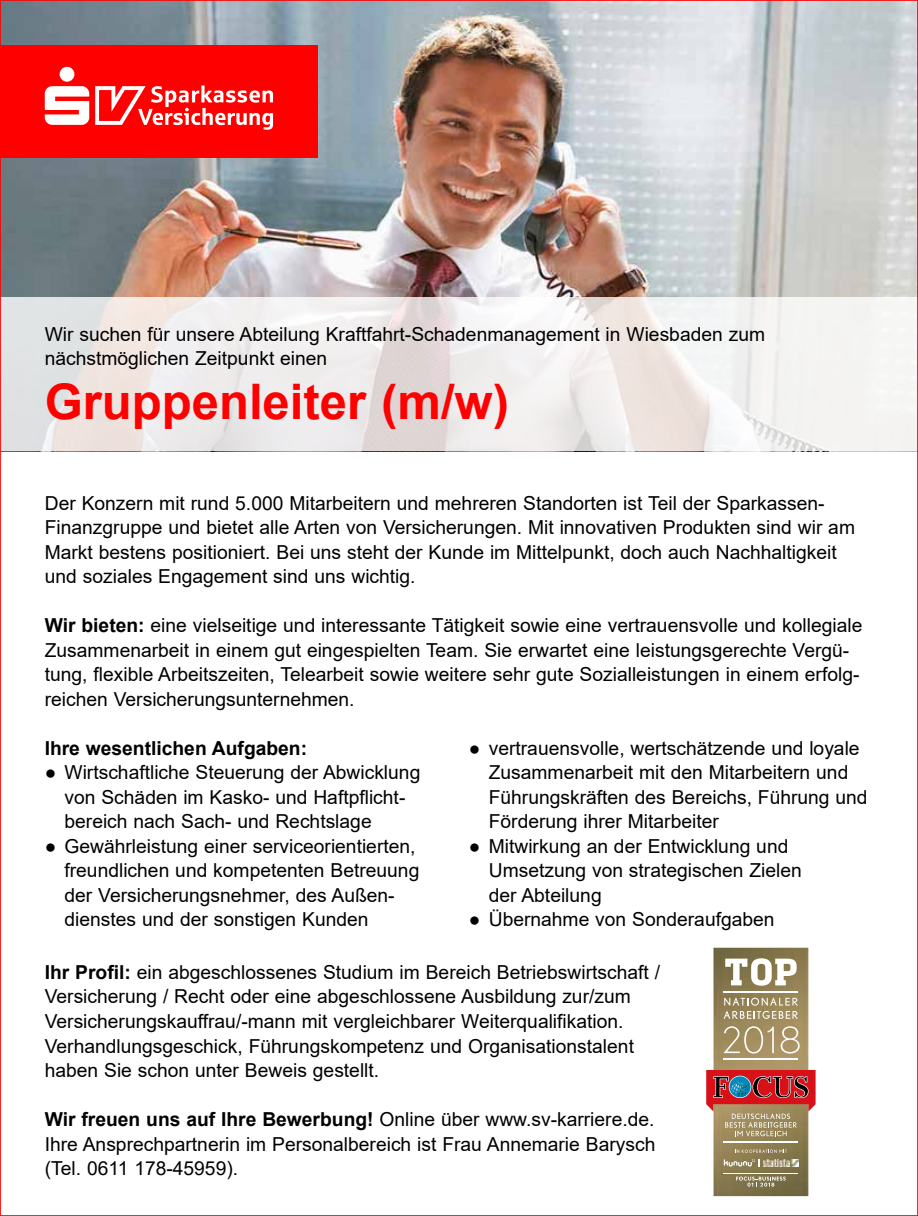
<style>
.page{position:relative;width:918px;height:1216px;background:#fff}
.page>*{position:absolute;margin:0;border:0;box-sizing:border-box;transform-origin:0 0}
.t1{font:700 49px "Arial";color:#f00}
.t2{font:19.25px/24.5px "Arial";color:#000}
.t3{font:700 19.25px "Arial";color:#000}
.s1{font-weight:700}
</style>
<div class="page">
<img style="left:713px;top:947px;width:95px;height:249px">
<svg style="left:723px;top:1026px;width:51px;height:27px"></svg>
<svg style="left:780px;top:1026px;width:19px;height:27px"></svg>
<hr style="left:724px;top:1058px;width:74px;height:1px;background:#fff">
<hr style="left:724px;top:990px;width:74px;height:2px;background:#fff">
<svg style="left:725px;top:958px;width:71px;height:27px"></svg>
<svg style="left:723px;top:997px;width:75px;height:21px;background:#afa17d"></svg>
<svg style="left:736px;top:1176px;width:50px;height:10px"></svg>
<hr style="left:724px;top:1172px;width:74px;height:1px;background:#fff">
<svg style="left:706px;top:1069px;width:109px;height:67px;background:#b06759"></svg>
<svg style="left:735px;top:1149px;width:52px;height:3px"></svg>
<hr style="left:724px;top:1141px;width:74px;height:1px;background:#fff">
<svg style="left:724px;top:1159px;width:35px;height:7px"></svg>
<img style="left:763px;top:1159px;width:35px;height:7px">
<img style="left:2px;top:2px;width:914px;height:295px">
<svg style="left:2px;top:297px;width:914px;height:154px;fill:#f0eded"></svg>
<div style="left:0;top:45px;width:318px;height:113px;background:#f00"></div>
<svg style="left:95px;top:85px;width:178px;height:45px"></svg>
<div style="left:60px;top:67px;width:14px;height:15px;background:#fff;border-radius:50%"></div>
<svg style="left:45px;top:86px;width:44px;height:39px"></svg>
<p class="t2" style="left:45px;top:321px;width:722px">Wir suchen für unsere Abteilung Kraftfahrt-Schadenmanagement in Wiesbaden zum nächstmöglichen Zeitpunkt einen</p>
<h1 class="t1" style="left:45px;top:367px;width:466px">Gruppenleiter (m/w)</h1>
<p class="t2" style="left:45px;top:490px;width:812px">Der Konzern mit rund 5.000 Mitarbeitern und mehreren Standorten ist Teil der Sparkassen-Finanzgruppe und bietet alle Arten von Versicherungen. Mit innovativen Produkten sind wir am Markt bestens positioniert. Bei uns steht der Kunde im Mittelpunkt, doch auch Nachhaltigkeit und soziales Engagement sind uns wichtig.</p>
<p class="t2" style="left:45px;top:613px;width:819px"><span class="s1">Wir bieten:</span> eine vielseitige und interessante Tätigkeit sowie eine vertrauensvolle und kollegiale Zusammenarbeit in einem gut eingespielten Team. Sie erwartet eine leistungsgerechte Vergü&shy;tung, flexible Arbeitszeiten, Telearbeit sowie weitere sehr gute Sozialleistungen in einem erfolg&shy;reichen Versicherungsunternehmen.</p>
<p class="t3" style="left:45px;top:734px;width:264px">Ihre wesentlichen Aufgaben:</p>
<p class="t2" style="left:65px;top:760px;width:357px;text-indent:-20px">● Wirtschaftliche Steuerung der Abwicklung von Schäden im Kasko- und Haftpflicht&shy;bereich nach Sach- und Rechtslage</p>
<p class="t2" style="left:65px;top:833px;width:356px;text-indent:-20px">● Gewährleistung einer serviceorientierten, freundlichen und kompetenten Betreuung der Versicherungsnehmer, des Außen&shy;dienstes und der sonstigen Kunden</p>
<p class="t2" style="left:489px;top:735px;width:380px;text-indent:-20px">● vertrauensvolle, wertschätzende und loyale Zusammenarbeit mit den Mitarbeitern und Führungskräften des Bereichs, Führung und Förderung ihrer Mitarbeiter</p>
<p class="t2" style="left:489px;top:833px;width:314px;text-indent:-20px">● Mitwirkung an der Entwicklung und<br>Umsetzung von strategischen Zielen der Abteilung</p>
<p class="t2" style="left:469px;top:907px;width:307px">● Übernahme von Sonderaufgaben</p>
<p class="t2" style="left:45px;top:959px;width:617px"><span class="s1">Ihr Profil:</span> ein abgeschlossenes Studium im Bereich Betriebswirtschaft / Versicherung / Recht oder eine abgeschlossene Ausbildung zur/zum Versicherungskauffrau/-mann mit vergleichbarer Weiterqualifikation.<br>Verhandlungsgeschick, Führungskompetenz und Organisationstalent haben Sie schon unter Beweis gestellt.</p>
<p class="t2" style="left:45px;top:1106px;width:612px;text-align:justify"><span class="s1">Wir freuen uns auf Ihre Bewerbung!</span> Online über www.sv-karriere.de.<br>Ihre Ansprechpartnerin im Personalbereich ist Frau Annemarie Barysch (Tel. 0611 178-45959).</p>
</div>
